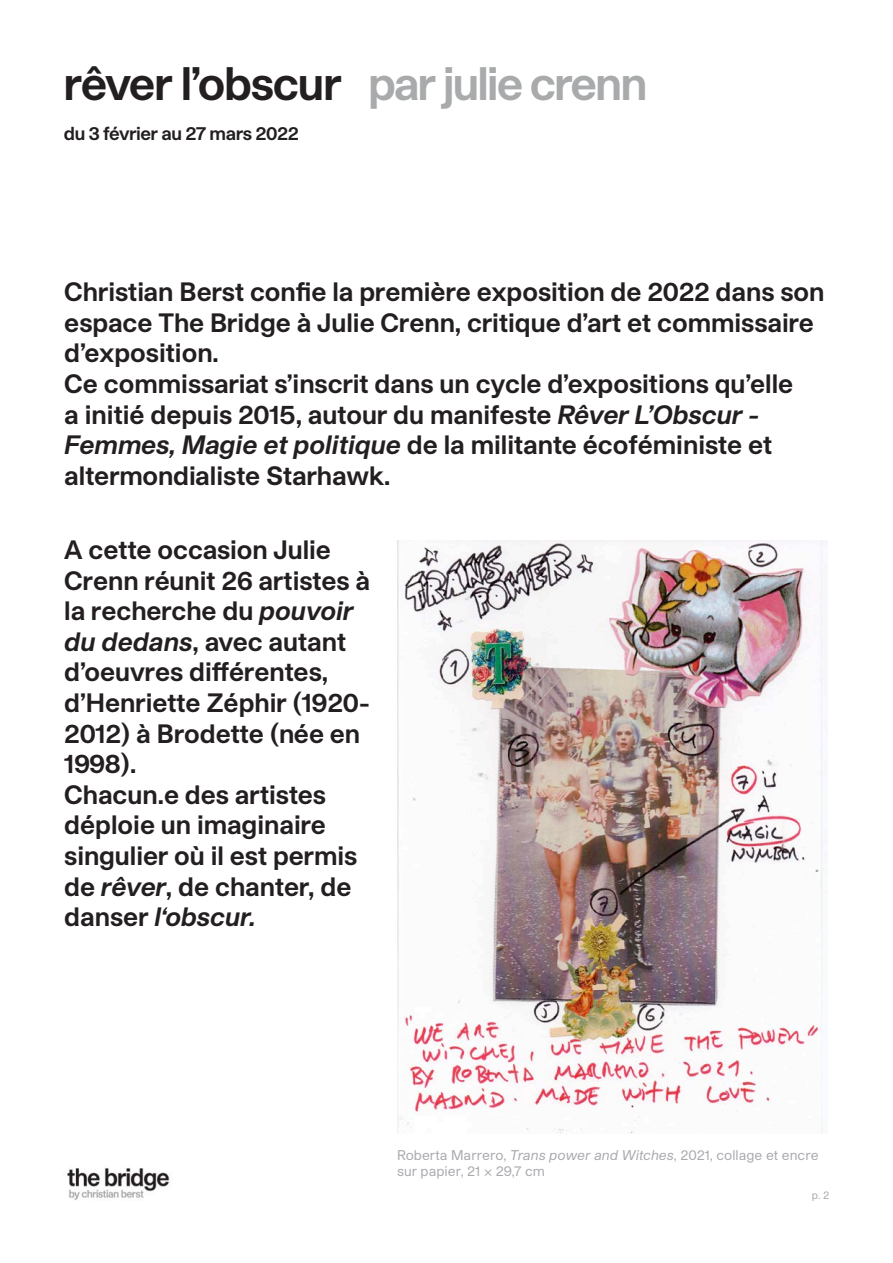
<style>
.page{position:relative;width:893px;height:1263px;background:#fff}
.page>*{position:absolute;margin:0;border:0;box-sizing:border-box;transform-origin:0 0}
.t1{font:700 45px "Studio Pro GCB";letter-spacing:-.04em;color:#231f20}
.t2{font:700 25.5px/30.6px "Studio Pro GCB";color:#231f20}
.t3{font:700 18px "Studio Pro GCB";letter-spacing:-.015em;color:#231f20}
.t4{font:13.5px/16.2px "Studio Pro GCB";color:#a8a9ad}
.t5{font:10.5px "Studio Pro GCB";color:#a8a9ad}
.s1{color:#a8aaac}
.s2{font-style:italic}
</style>
<div class="page">
<img style="left:67px;top:1168px;width:103px;height:32px">
<img style="left:397px;top:540px;width:430px;height:594px">
<p class="t1" style="left:64px;top:52px;width:585px">rêver l’obscur <span class="s1">par julie crenn</span></p>
<p class="t3" style="left:64px;top:121px;width:236px">du 3 février au 27 mars 2022</p>
<p class="t2" style="left:64px;top:276px;width:762px">Christian Berst confie la première exposition de 2022 dans son espace The Bridge à Julie Crenn, critique d’art et commissaire d’exposition.</p>
<p class="t2" style="left:64px;top:367px;width:730px">Ce commissariat s’inscrit dans un cycle d’expositions qu’elle a initié depuis 2015, autour du manifeste <span class="s2">Rêver L’Obscur - Femmes, Magie et politique</span> de la militante écoféministe et altermondialiste Starhawk.</p>
<p class="t2" style="left:64px;top:533px;width:308px">A cette occasion Julie<br>Crenn réunit 26 artistes à la recherche du <span class="s2">pouvoir du dedans</span>, avec autant d’oeuvres différentes, d’Henriette Zéphir (1920-<br>2012) à Brodette (née en<br>1998).</p>
<p class="t2" style="left:64px;top:778px;width:294px">Chacun.e des artistes déploie un imaginaire singulier où il est permis de <span class="s2">rêver</span>, de chanter, de danser <span class="s2">l‘obscur.</span></p>
<p class="t4" style="left:397px;top:1146px;width:423px">Roberta Marrero, <span class="s2">Trans power and Witches</span>, 2021, collage et encre sur papier, 21 x 29,7 cm</p>
<p class="t5" style="left:812px;top:1189px;width:19px">p. 2</p>
</div>
